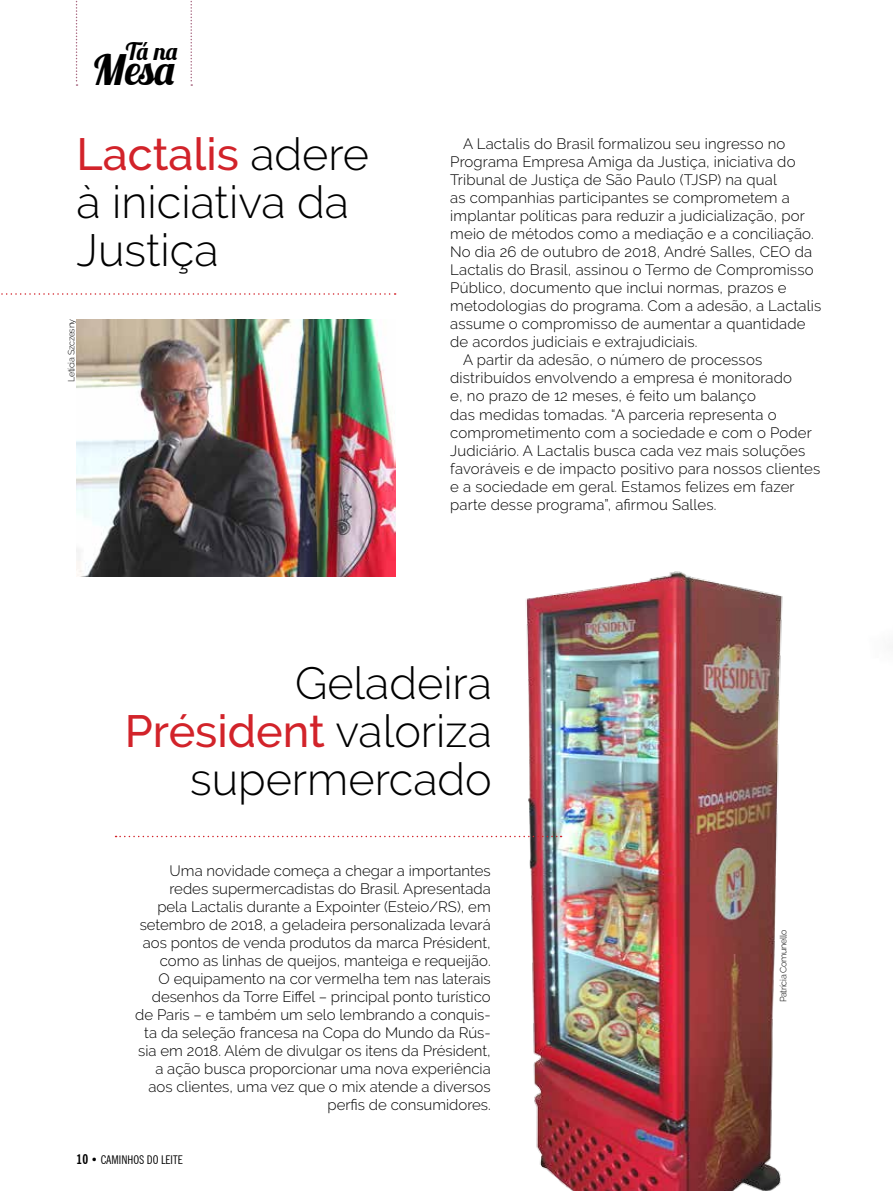
<style>
.page{position:relative;width:893px;height:1191px;background:#fff}
.page>*{position:absolute;margin:0;border:0;box-sizing:border-box;transform-origin:0 0}
.t1{font:300 45px/48px "Raleway";color:#000}
.t2{font:42px "Lobster 1.3";color:#000}
.t3{font:24px "Lobster 1.3";color:#000}
.t4{font:300 15px/18px "Raleway";letter-spacing:.005em;color:#000;text-align:right}
.t5{font:condensed 12px "News Gothic BT";color:#000}
.t6{font:300 9px "Raleway";letter-spacing:-.03em;color:#000}
.s1{font-weight:500;color:#d2232a}
.s2{font-weight:700;font-size:13.5px}
</style>
<div class="page">
<img style="left:435px;top:571px;width:348px;height:620px">
<svg style="left:76px;top:0;width:2px;height:86px"></svg>
<svg style="left:190px;top:0;width:2px;height:86px"></svg>
<svg style="left:1px;top:293px;width:395px;height:2px"></svg>
<svg style="left:116px;top:835px;width:446px;height:2px"></svg>
<img style="left:77px;top:319px;width:318px;height:257px">
<h3 class="t3" style="left:126px;top:36px;width:54px">Tá na</h3>
<h2 class="t2" style="left:93px;top:42px;width:84px">Mesa</h2>
<h1 class="t1" style="left:77px;top:130px;width:294px"><span class="s1">Lactalis</span> adere à iniciativa da<br>Justiça</h1>
<p class="t4" style="left:463px;top:135px;width:324px">A Lactalis do Brasil formalizou seu ingresso no</p>
<p class="t4" style="left:450px;top:153px;width:347px">Programa Empresa Amiga da Justiça, iniciativa do</p>
<p class="t4" style="left:450px;top:171px;width:328px">Tribunal de Justiça de São Paulo (TJSP) na qual</p>
<p class="t4" style="left:450px;top:189px;width:341px">as companhias participantes se comprometem a</p>
<p class="t4" style="left:450px;top:207px;width:356px">implantar políticas para reduzir a judicialização, por</p>
<p class="t4" style="left:450px;top:225px;width:365px">meio de métodos como a mediação e a conciliação.</p>
<p class="t4" style="left:450px;top:243px;width:363px">No dia 26 de outubro de 2018, André Salles, CEO da</p>
<p class="t4" style="left:450px;top:261px;width:365px">Lactalis do Brasil, assinou o Termo de Compromisso</p>
<p class="t4" style="left:450px;top:279px;width:338px">Público, documento que inclui normas, prazos e</p>
<p class="t4" style="left:450px;top:297px;width:373px">metodologias do programa. Com a adesão, a Lactalis</p>
<p class="t4" style="left:450px;top:315px;width:357px">assume o compromisso de aumentar a quantidade</p>
<p class="t4" style="left:450px;top:333px;width:249px">de acordos judiciais e extrajudiciais.</p>
<p class="t4" style="left:463px;top:351px;width:301px">A partir da adesão, o número de processos</p>
<p class="t4" style="left:450px;top:369px;width:343px">distribuídos envolvendo a empresa é monitorado</p>
<p class="t4" style="left:450px;top:387px;width:307px">e, no prazo de 12 meses, é feito um balanço</p>
<p class="t4" style="left:450px;top:405px;width:328px">das medidas tomadas. “A parceria representa o</p>
<p class="t4" style="left:450px;top:423px;width:363px">comprometimento com a sociedade e com o Poder</p>
<p class="t4" style="left:450px;top:441px;width:357px">Judiciário. A Lactalis busca cada vez mais soluções</p>
<p class="t4" style="left:450px;top:459px;width:372px">favoráveis e de impacto positivo para nossos clientes</p>
<p class="t4" style="left:450px;top:477px;width:346px">e a sociedade em geral. Estamos felizes em fazer</p>
<p class="t4" style="left:450px;top:495px;width:268px">parte desse programa”, afirmou Salles.</p>
<p class="t6" style="left:66px;top:382px;width:65px;rotate:-90deg">Letícia Szczesny</p>
<h1 class="t1" style="left:125px;top:659px;width:368px;text-align:right">Geladeira<br><span class="s1">Président</span> valoriza supermercado</h1>
<p class="t4" style="left:135px;top:861px;width:357px">Uma novidade começa a chegar a importantes redes supermercadistas do Brasil. Apresentada<br>pela Lactalis durante a Expointer (Esteio/RS), em setembro de 2018, a geladeira personalizada levará aos pontos de venda produtos da marca Président, como as linhas de queijos, manteiga e requeijão.<br>O equipamento na cor vermelha tem nas laterais desenhos da Torre Eiffel – principal ponto turístico de Paris – e também um selo lembrando a conquis&shy;ta da seleção francesa na Copa do Mundo da Rús&shy;sia em 2018. Além de divulgar os itens da Président, a ação busca proporcionar uma nova experiência aos clientes, uma vez que o mix atende a diversos perfis de consumidores.</p>
<p class="t5" style="left:77px;top:1152px;width:108px"><span class="s2">10</span> • CAMINHOS DO LEITE</p>
<p class="t6" style="left:778px;top:1002px;width:74px;rotate:-90deg">Patrícia Comunello</p>
</div>
